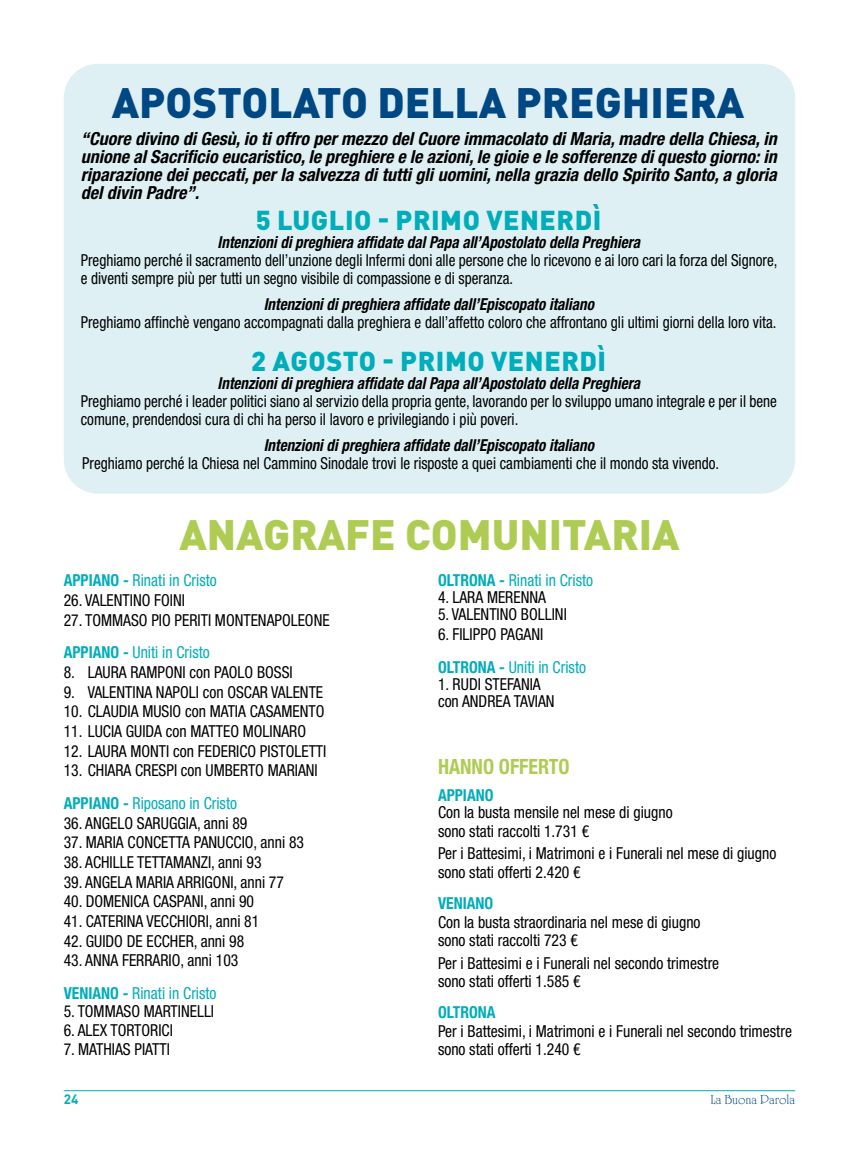
<style>
.page{position:relative;width:859px;height:1149px;background:#fff}
.page>*{position:absolute;margin:0;border:0;box-sizing:border-box;transform-origin:0 0}
.t1{font:900 42px "DIN Pro";color:#004884}
.t2{font:900 42px "DIN Pro";color:#aecc53}
.t3{font:900 27px "DIN Pro";letter-spacing:.02em;color:#00adba}
.t4{font:700 condensed 21px "Helvetica Neue LT Std";color:#aecc53;scale:.95 1}
.t5{font:italic 700 condensed 18px/18px "Helvetica Neue LT Std";color:#000;text-align:justify}
.t6{font:condensed 16.5px/18.5px "Helvetica Neue LT Std";color:#000;scale:.95 1}
.t7{font:condensed 16.5px/18px "Helvetica Neue LT Std";color:#000;scale:.92 1}
.t8{font:italic 700 condensed 16.5px "Helvetica Neue LT Std";color:#000;scale:.92 1}
.t9{font:condensed 16.5px "Helvetica Neue LT Std";color:#00adba;scale:.95 1}
.t10{font:700 condensed 16.5px "Helvetica Neue LT Std";color:#00adba;scale:.95 1}
.t11{font:13.5px "University Roman Std";color:#004884}
.t12{font:700 13.5px "DIN Pro";color:#00adba}
.s1{font-weight:700}
.s2{font-weight:700;color:#00adba}
.s3{color:#00adba}
</style>
<div class="page">
<hr style="left:64px;top:1089px;width:731px;height:1px;background:#00adba">
<div style="left:64px;top:64px;width:731px;height:429px;background:#def0f3;border-radius:34px"></div>
<h1 class="t1" style="left:112px;top:67px;width:634px">APOSTOLATO DELLA PREGHIERA</h1>
<p class="t5" style="left:81px;top:129px;width:698px">“Cuore divino di Gesù, io ti offro per mezzo del Cuore immacolato di Maria, madre della Chiesa, in unione al Sacrificio eucaristico, le preghiere e le azioni, le gioie e le sofferenze di questo giorno: in riparazione dei peccati, per la salvezza di tutti gli uomini, nella grazia dello Spirito Santo, a gloria del divin Padre”.</p>
<h2 class="t3" style="left:256px;top:196px;width:347px">5 LUGLIO - PRIMO VENERDÌ</h2>
<p class="t8" style="left:218px;top:231px;width:461px">Intenzioni di preghiera affidate dal Papa all’Apostolato della Preghiera</p>
<p class="t7" style="left:81px;top:250px;width:759px">Preghiamo perché il sacramento dell’unzione degli Infermi doni alle persone che lo ricevono e ai loro cari la forza del Signore, e diventi sempre più per tutti un segno visibile di compassione e di speranza.</p>
<p class="t8" style="left:264px;top:294px;width:360px">Intenzioni di preghiera affidate dall’Episcopato italiano</p>
<p class="t7" style="left:81px;top:313px;width:758px">Preghiamo affinchè vengano accompagnati dalla preghiera e dall’affetto coloro che affrontano gli ultimi giorni della loro vita.</p>
<h2 class="t3" style="left:251px;top:337px;width:356px">2 AGOSTO - PRIMO VENERDÌ</h2>
<p class="t8" style="left:218px;top:372px;width:461px">Intenzioni di preghiera affidate dal Papa all’Apostolato della Preghiera</p>
<p class="t7" style="left:81px;top:391px;width:758px">Preghiamo perché i leader politici siano al servizio della propria gente, lavorando per lo sviluppo umano integrale e per il bene comune, prendendosi cura di chi ha perso il lavoro e privilegiando i più poveri.</p>
<p class="t8" style="left:264px;top:435px;width:360px">Intenzioni di preghiera affidate dall’Episcopato italiano</p>
<p class="t7" style="left:82px;top:454px;width:694px">Preghiamo perché la Chiesa nel Cammino Sinodale trovi le risposte a quei cambiamenti che il mondo sta vivendo.</p>
<h1 class="t2" style="left:179px;top:498px;width:502px">ANAGRAFE COMUNITARIA</h1>
<p class="t9" style="left:64px;top:570px;width:163px"><span class="s1">APPIANO -</span> Rinati in Cristo</p>
<p class="t6" style="left:64px;top:590px;width:129px">26. VALENTINO FOINI</p>
<p class="t6" style="left:64px;top:603px;width:281px;line-height:32.7px">27. TOMMASO PIO PERITI MONTENAPOLEONE<br><span class="s2">APPIANO -</span> <span class="s3">Uniti in Cristo</span></p>
<p class="t6" style="left:64px;top:662px;width:242px">8. LAURA RAMPONI con PAOLO BOSSI</p>
<p class="t6" style="left:64px;top:682px;width:275px">9. VALENTINA NAPOLI con OSCAR VALENTE</p>
<p class="t6" style="left:64px;top:702px;width:276px">10. CLAUDIA MUSIO con MATIA CASAMENTO</p>
<p class="t6" style="left:64px;top:721px;width:257px">11. LUCIA GUIDA con MATTEO MOLINARO</p>
<p class="t6" style="left:64px;top:741px;width:278px">12. LAURA MONTI con FEDERICO PISTOLETTI</p>
<p class="t6" style="left:64px;top:753px;width:269px;line-height:32.7px">13. CHIARA CRESPI con UMBERTO MARIANI<br><span class="s2">APPIANO -</span> <span class="s3">Riposano in Cristo</span></p>
<p class="t6" style="left:64px;top:813px;width:195px">36. ANGELO SARUGGIA, anni 89</p>
<p class="t6" style="left:64px;top:833px;width:254px">37. MARIA CONCETTA PANUCCIO, anni 83</p>
<p class="t6" style="left:64px;top:852px;width:210px">38. ACHILLE TETTAMANZI, anni 93</p>
<p class="t6" style="left:64px;top:872px;width:233px">39. ANGELA MARIA ARRIGONI, anni 77</p>
<p class="t6" style="left:64px;top:892px;width:202px">40. DOMENICA CASPANI, anni 90</p>
<p class="t6" style="left:64px;top:911px;width:207px">41. CATERINA VECCHIORI, anni 81</p>
<p class="t6" style="left:64px;top:931px;width:191px">42. GUIDO DE ECCHER, anni 98</p>
<p class="t6" style="left:64px;top:943px;width:185px;line-height:32.7px">43. ANNA FERRARIO, anni 103<br><span class="s2">VENIANO -</span> <span class="s3">Rinati in Cristo</span></p>
<p class="t6" style="left:64px;top:1001px;width:160px">5. TOMMASO MARTINELLI</p>
<p class="t6" style="left:64px;top:1019px;width:116px">6. ALEX TORTORICI</p>
<p class="t6" style="left:64px;top:1039px;width:113px">7. MATHIAS PIATTI</p>
<p class="t9" style="left:438px;top:571px;width:165px"><span class="s1">OLTRONA -</span> Rinati in Cristo</p>
<p class="t6" style="left:438px;top:588px;width:115px">4. LARA MERENNA</p>
<p class="t6" style="left:438px;top:605px;width:137px">5. VALENTINO BOLLINI</p>
<p class="t6" style="left:438px;top:617px;width:157px;line-height:33px">6. FILIPPO PAGANI<br><span class="s2">OLTRONA -</span> <span class="s3">Uniti in Cristo</span></p>
<p class="t6" style="left:438px;top:675px;width:124px;line-height:17px">1. RUDI STEFANIA con ANDREA TAVIAN</p>
<p class="t4" style="left:438px;top:753px;width:140px">HANNO OFFERTO</p>
<p class="t10" style="left:438px;top:785px;width:60px">APPIANO</p>
<p class="t6" style="left:438px;top:802px;width:249px">Con la busta mensile nel mese di giugno sono stati raccolti 1.731 €</p>
<p class="t6" style="left:438px;top:843px;width:358px">Per i Battesimi, i Matrimoni e i Funerali nel mese di giugno sono stati offerti 2.420 €</p>
<p class="t10" style="left:438px;top:892px;width:60px">VENIANO</p>
<p class="t6" style="left:438px;top:912px;width:278px">Con la busta straordinaria nel mese di giugno sono stati raccolti 723 €</p>
<p class="t6" style="left:438px;top:953px;width:298px">Per i Battesimi e i Funerali nel secondo trimestre sono stati offerti 1.585 €</p>
<p class="t10" style="left:438px;top:1002px;width:62px">OLTRONA</p>
<p class="t6" style="left:438px;top:1021px;width:374px">Per i Battesimi, i Matrimoni e i Funerali nel secondo trimestre sono stati offerti 1.240 €</p>
<p class="t12" style="left:64px;top:1087px;width:16px">24</p>
<p class="t11" style="left:710px;top:1091px;width:86px">La Buona Parola</p>
</div>
